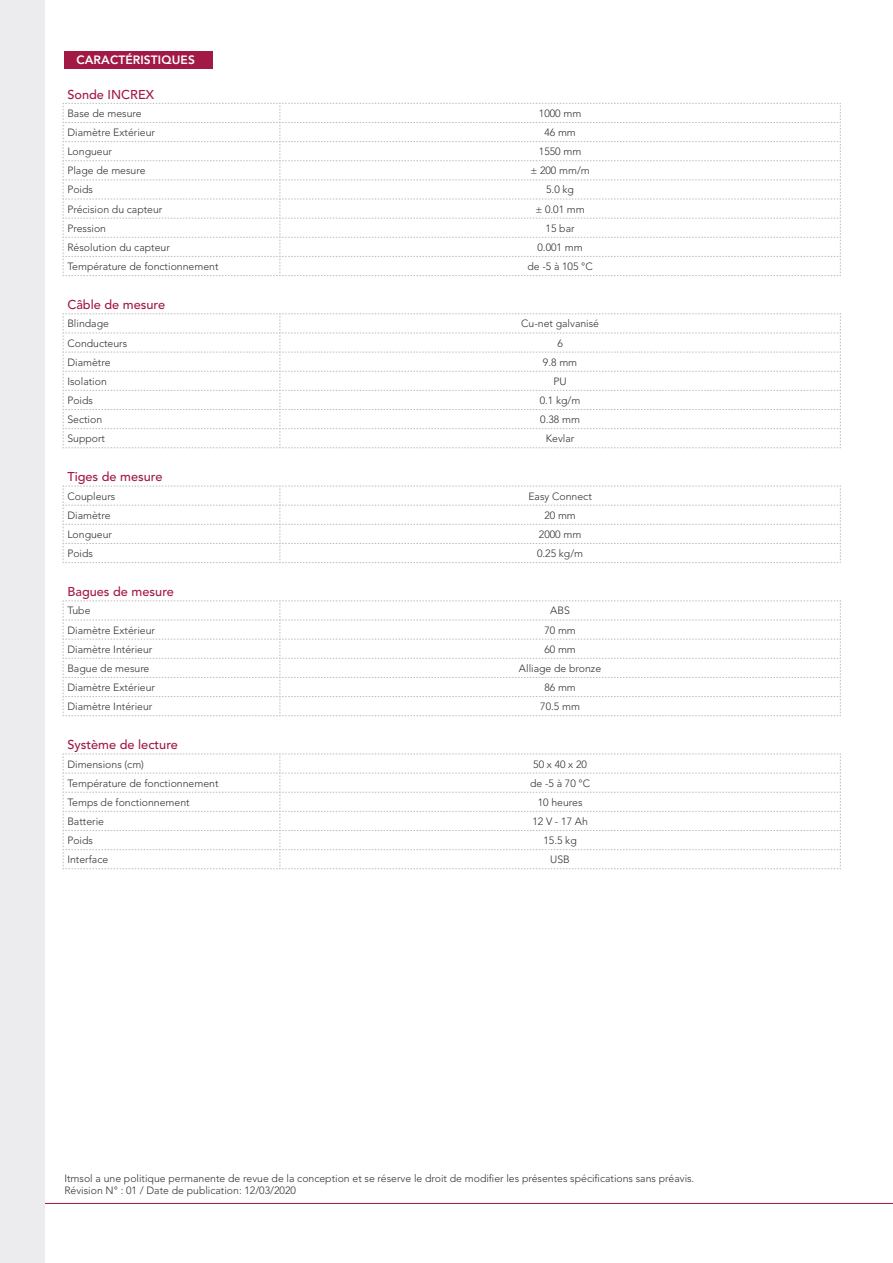
<style>
.page{position:relative;width:893px;height:1263px;background:#fff}
.page>*{position:absolute;margin:0;border:0;box-sizing:border-box;transform-origin:0 0}
.Tableau_-_Titre_roug{font:500 12.75px "Avenir LT Std";color:#a21946}
.Sous-titre{font:800 12px "Avenir LT Std";letter-spacing:.01em;color:#fff}
.Tableau_-_7pt{font:300 10.5px "Avenir LT Std";color:#333231}
</style>
<div class="page">
<hr style="left:0;top:1203px;width:893px;height:1px;background:#a21946">
<div style="left:0;top:0;width:45px;height:1263px;background:#ececee"></div>
<svg style="left:63px;top:103px;width:778px;height:173px"></svg>
<svg style="left:63px;top:600px;width:778px;height:116px"></svg>
<svg style="left:63px;top:753px;width:778px;height:116px"></svg>
<svg style="left:63px;top:313px;width:778px;height:135px"></svg>
<svg style="left:63px;top:486px;width:778px;height:77px"></svg>
<div style="left:64px;top:51px;width:149px;height:17px;background:#a21946"></div>
<p class="Sous-titre" style="left:76px;top:53px;width:120px">CARACTÉRISTIQUES</p>
<p class="Tableau_-_Titre_roug" style="left:67px;top:87px;width:88px">Sonde INCREX</p>
<p class="Tableau_-_7pt" style="left:67px;top:107px;width:76px">Base de mesure</p>
<p class="Tableau_-_7pt" style="left:539px;top:107px;width:44px">1000 mm</p>
<p class="Tableau_-_7pt" style="left:67px;top:126px;width:89px">Diamètre Extérieur</p>
<p class="Tableau_-_7pt" style="left:544px;top:126px;width:33px">46 mm</p>
<p class="Tableau_-_7pt" style="left:67px;top:145px;width:46px">Longueur</p>
<p class="Tableau_-_7pt" style="left:539px;top:145px;width:44px">1550 mm</p>
<p class="Tableau_-_7pt" style="left:67px;top:164px;width:80px">Plage de mesure</p>
<p class="Tableau_-_7pt" style="left:530px;top:164px;width:61px">± 200 mm/m</p>
<p class="Tableau_-_7pt" style="left:67px;top:184px;width:27px">Poids</p>
<p class="Tableau_-_7pt" style="left:546px;top:184px;width:29px">5.0 kg</p>
<p class="Tableau_-_7pt" style="left:67px;top:203px;width:97px">Précision du capteur</p>
<p class="Tableau_-_7pt" style="left:535px;top:203px;width:51px">± 0.01 mm</p>
<p class="Tableau_-_7pt" style="left:67px;top:222px;width:40px">Pression</p>
<p class="Tableau_-_7pt" style="left:546px;top:222px;width:31px">15 bar</p>
<p class="Tableau_-_7pt" style="left:67px;top:241px;width:104px">Résolution du capteur</p>
<p class="Tableau_-_7pt" style="left:537px;top:241px;width:47px">0.001 mm</p>
<p class="Tableau_-_7pt" style="left:67px;top:260px;width:153px">Température de fonctionnement</p>
<p class="Tableau_-_7pt" style="left:527px;top:260px;width:67px">de -5 à 105 °C</p>
<p class="Tableau_-_Titre_roug" style="left:67px;top:297px;width:99px">Câble de mesure</p>
<p class="Tableau_-_7pt" style="left:67px;top:318px;width:43px">Blindage</p>
<p class="Tableau_-_7pt" style="left:521px;top:318px;width:79px">Cu-net galvanisé</p>
<p class="Tableau_-_7pt" style="left:67px;top:337px;width:61px">Conducteurs</p>
<p class="Tableau_-_7pt" style="left:557px;top:337px;width:7px">6</p>
<p class="Tableau_-_7pt" style="left:67px;top:356px;width:45px">Diamètre</p>
<p class="Tableau_-_7pt" style="left:543px;top:356px;width:36px">9.8 mm</p>
<p class="Tableau_-_7pt" style="left:67px;top:375px;width:41px">Isolation</p>
<p class="Tableau_-_7pt" style="left:553px;top:375px;width:15px">PU</p>
<p class="Tableau_-_7pt" style="left:67px;top:394px;width:27px">Poids</p>
<p class="Tableau_-_7pt" style="left:540px;top:394px;width:42px">0.1 kg/m</p>
<p class="Tableau_-_7pt" style="left:67px;top:413px;width:36px">Section</p>
<p class="Tableau_-_7pt" style="left:540px;top:413px;width:41px">0.38 mm</p>
<p class="Tableau_-_7pt" style="left:67px;top:432px;width:39px">Support</p>
<p class="Tableau_-_7pt" style="left:546px;top:432px;width:30px">Kevlar</p>
<p class="Tableau_-_Titre_roug" style="left:67px;top:469px;width:97px">Tiges de mesure</p>
<p class="Tableau_-_7pt" style="left:67px;top:490px;width:50px">Coupleurs</p>
<p class="Tableau_-_7pt" style="left:528px;top:490px;width:65px">Easy Connect</p>
<p class="Tableau_-_7pt" style="left:67px;top:509px;width:45px">Diamètre</p>
<p class="Tableau_-_7pt" style="left:544px;top:509px;width:33px">20 mm</p>
<p class="Tableau_-_7pt" style="left:67px;top:528px;width:46px">Longueur</p>
<p class="Tableau_-_7pt" style="left:539px;top:528px;width:44px">2000 mm</p>
<p class="Tableau_-_7pt" style="left:67px;top:547px;width:27px">Poids</p>
<p class="Tableau_-_7pt" style="left:537px;top:547px;width:48px">0.25 kg/m</p>
<p class="Tableau_-_Titre_roug" style="left:67px;top:584px;width:108px">Bagues de mesure</p>
<p class="Tableau_-_7pt" style="left:67px;top:605px;width:25px">Tube</p>
<p class="Tableau_-_7pt" style="left:550px;top:605px;width:21px">ABS</p>
<p class="Tableau_-_7pt" style="left:67px;top:624px;width:89px">Diamètre Extérieur</p>
<p class="Tableau_-_7pt" style="left:544px;top:624px;width:33px">70 mm</p>
<p class="Tableau_-_7pt" style="left:67px;top:643px;width:86px">Diamètre Intérieur</p>
<p class="Tableau_-_7pt" style="left:544px;top:643px;width:33px">60 mm</p>
<p class="Tableau_-_7pt" style="left:67px;top:662px;width:84px">Bague de mesure</p>
<p class="Tableau_-_7pt" style="left:519px;top:662px;width:84px">Alliage de bronze</p>
<p class="Tableau_-_7pt" style="left:67px;top:681px;width:89px">Diamètre Extérieur</p>
<p class="Tableau_-_7pt" style="left:544px;top:681px;width:33px">86 mm</p>
<p class="Tableau_-_7pt" style="left:67px;top:700px;width:86px">Diamètre Intérieur</p>
<p class="Tableau_-_7pt" style="left:540px;top:700px;width:41px">70.5 mm</p>
<p class="Tableau_-_Titre_roug" style="left:67px;top:737px;width:112px">Système de lecture</p>
<p class="Tableau_-_7pt" style="left:67px;top:758px;width:78px">Dimensions (cm)</p>
<p class="Tableau_-_7pt" style="left:533px;top:758px;width:55px">50 x 40 x 20</p>
<p class="Tableau_-_7pt" style="left:67px;top:777px;width:153px">Température de fonctionnement</p>
<p class="Tableau_-_7pt" style="left:530px;top:777px;width:62px">de -5 à 70 °C</p>
<p class="Tableau_-_7pt" style="left:67px;top:796px;width:124px">Temps de fonctionnement</p>
<p class="Tableau_-_7pt" style="left:538px;top:796px;width:46px">10 heures</p>
<p class="Tableau_-_7pt" style="left:67px;top:815px;width:38px">Batterie</p>
<p class="Tableau_-_7pt" style="left:532px;top:815px;width:57px">12 V - 17 Ah</p>
<p class="Tableau_-_7pt" style="left:67px;top:834px;width:27px">Poids</p>
<p class="Tableau_-_7pt" style="left:543px;top:834px;width:35px">15.5 kg</p>
<p class="Tableau_-_7pt" style="left:67px;top:853px;width:42px">Interface</p>
<p class="Tableau_-_7pt" style="left:550px;top:853px;width:21px">USB</p>
<p class="Tableau_-_7pt" style="left:64px;top:1172px;width:631px">Itmsol a une politique permanente de revue de la conception et se réserve le droit de modifier les présentes spécifications sans préavis.</p>
<p class="Tableau_-_7pt" style="left:64px;top:1184px;width:233px">Révision N° : 01 / Date de publication: 12/03/2020</p>
</div>
